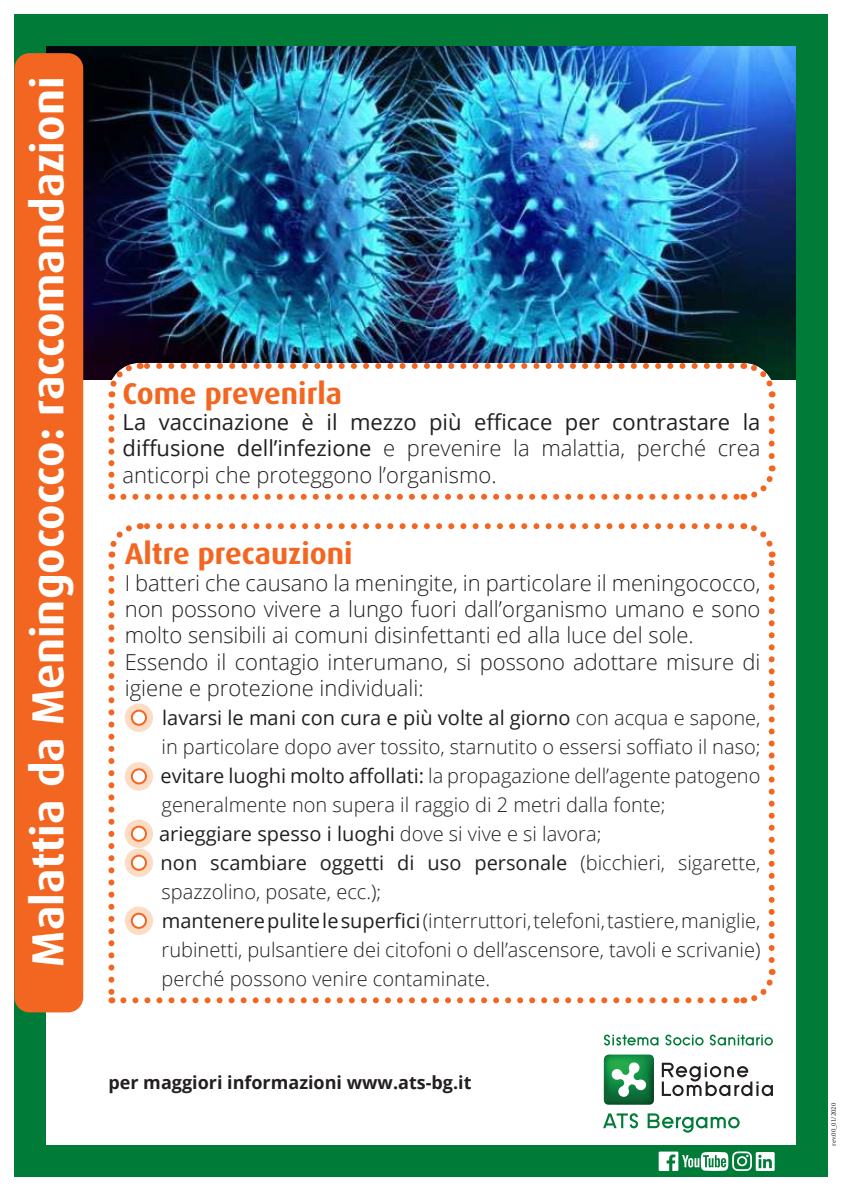
<style>
.page{position:relative;width:842px;height:1191px;background:#fff}
.page>*{position:absolute;margin:0;border:0;box-sizing:border-box;transform-origin:0 0}
.t1{font:700 45px "Dax Pro";color:#fff}
.t2{font:700 30px "Dax Pro";color:#f36621}
.t3{font:300 22px/26.4px "Open Sans";color:#231f20;text-align:justify}
.t4{font:22px/26.4px "Open Sans";color:#231f20;text-align:justify}
.t5{font:300 20px/29px "Open Sans";color:#231f20}
.t6{font:20px "Open Sans";color:#231f20}
.t7{font:700 18px "Open Sans";color:#231f20}
.t8{font:7px "Minion Pro";color:#231f20}
.s1{font-weight:300}
.s2{font-weight:400}
</style>
<div class="page">
<img style="left:45px;top:45px;width:752px;height:335px">
<div style="left:14px;top:1145px;width:814px;height:31px;background:#007c38"></div>
<svg style="left:659px;top:1151px;width:116px;height:20px"></svg>
<div style="left:797px;top:14px;width:31px;height:1137px;background:#007c38"></div>
<div style="left:14px;top:14px;width:31px;height:1162px;background:#007c38"></div>
<div style="left:14px;top:14px;width:814px;height:31px;background:#007c38"></div>
<svg style="left:604px;top:1034px;width:54px;height:11px"></svg>
<svg style="left:665px;top:1034px;width:38px;height:11px"></svg>
<svg style="left:710px;top:1034px;width:63px;height:11px"></svg>
<svg style="left:604px;top:1054px;width:50px;height:50px"></svg>
<svg style="left:662px;top:1062px;width:111px;height:34px"></svg>
<svg style="left:603px;top:1113px;width:35px;height:15px"></svg>
<svg style="left:648px;top:1113px;width:92px;height:19px"></svg>
<div style="left:14px;top:53px;width:69px;height:959px;background:#f36621;border-radius:15px"></div>
<svg style="left:108px;top:360px;width:670px;height:140px"></svg>
<svg style="left:123px;top:494px;width:614px;height:6px"></svg>
<svg style="left:108px;top:406px;width:6px;height:94px"></svg>
<svg style="left:743px;top:465px;width:35px;height:35px"></svg>
<svg style="left:742px;top:359px;width:35px;height:97px"></svg>
<svg style="left:105px;top:360px;width:626px;height:37px"></svg>
<svg style="left:123px;top:997px;width:614px;height:6px"></svg>
<svg style="left:108px;top:566px;width:6px;height:437px"></svg>
<svg style="left:743px;top:969px;width:33px;height:35px"></svg>
<svg style="left:742px;top:523px;width:34px;height:437px"></svg>
<svg style="left:108px;top:523px;width:623px;height:34px"></svg>
<div style="left:125px;top:703px;width:28px;height:29px;background:#fddcc5;border-radius:50%"></div>
<div style="left:132px;top:710px;width:14px;height:15px;background:#fff;border-radius:50%"></div>
<div style="left:131px;top:709px;width:16px;height:17px;border:2px solid #f36621;border-radius:50%"></div>
<div style="left:125px;top:762px;width:28px;height:28px;background:#fddcc5;border-radius:50%"></div>
<div style="left:132px;top:769px;width:14px;height:14px;background:#fff;border-radius:50%"></div>
<div style="left:131px;top:768px;width:16px;height:16px;border:2px solid #f36621;border-radius:50%"></div>
<div style="left:125px;top:819px;width:28px;height:29px;background:#fddcc5;border-radius:50%"></div>
<div style="left:132px;top:826px;width:14px;height:15px;background:#fff;border-radius:50%"></div>
<div style="left:131px;top:825px;width:16px;height:17px;border:2px solid #f36621;border-radius:50%"></div>
<div style="left:125px;top:848px;width:28px;height:29px;background:#fddcc5;border-radius:50%"></div>
<div style="left:132px;top:855px;width:14px;height:15px;background:#fff;border-radius:50%"></div>
<div style="left:131px;top:854px;width:16px;height:17px;border:2px solid #f36621;border-radius:50%"></div>
<div style="left:125px;top:906px;width:28px;height:29px;background:#fddcc5;border-radius:50%"></div>
<div style="left:132px;top:913px;width:14px;height:15px;background:#fff;border-radius:50%"></div>
<div style="left:131px;top:912px;width:16px;height:17px;border:2px solid #f36621;border-radius:50%"></div>
<p class="t1" style="left:19px;top:966px;width:891px;rotate:-90deg">Malattia da Meningococco: raccomandazioni</p>
<p class="t2" style="left:123px;top:374px;width:221px">Come prevenirla</p>
<p class="t4" style="left:123px;top:408px;width:639px">La vaccinazione è il mezzo più efficace per contrastare la diffusione dell’infezione <span class="s1">e prevenire la malattia, perché crea anticorpi che proteggono l’organismo.</span></p>
<p class="t2" style="left:125px;top:534px;width:229px">Altre precauzioni</p>
<p class="t3" style="left:125px;top:569px;width:637px">I batteri che causano la meningite, in particolare il meningococco, non possono vivere a lungo fuori dall’organismo umano e sono molto sensibili ai comuni disinfettanti ed alla luce del sole.</p>
<p class="t3" style="left:125px;top:648px;width:637px">Essendo il contagio interumano, si possono adottare misure di igiene e protezione individuali:</p>
<p class="t5" style="left:162px;top:703px;width:600px"><span class="s2">lavarsi le mani con cura e più volte al giorno</span> con acqua e sapone, in particolare dopo aver tossito, starnutito o essersi soffiato il naso;</p>
<p class="t5" style="left:161px;top:761px;width:601px"><span class="s2">evitare luoghi molto affollati:</span> la propagazione dell’agente patogeno generalmente non supera il raggio di 2 metri dalla fonte;</p>
<p class="t6" style="left:159px;top:820px;width:444px">arieggiare spesso i luoghi <span class="s1">dove si vive e si lavora;</span></p>
<p class="t5" style="left:161px;top:848px;width:601px"><span class="s2">non scambiare oggetti di uso personale</span> (bicchieri, sigarette, spazzolino, posate, ecc.);</p>
<p class="t5" style="left:162px;top:906px;width:600px;text-align:justify"><span class="s2">mantenere pulite le superfici</span> (interruttori, telefoni, tastiere, maniglie, rubinetti, pulsantiere dei citofoni o dell’ascensore, tavoli e scrivanie) perché possono venire contaminate.</p>
<p class="t7" style="left:108px;top:1069px;width:365px">per maggiori informazioni www.ats-bg.it</p>
<p class="t8" style="left:829px;top:1145px;width:44px;rotate:-90deg">rev.00_01/2020</p>
</div>
